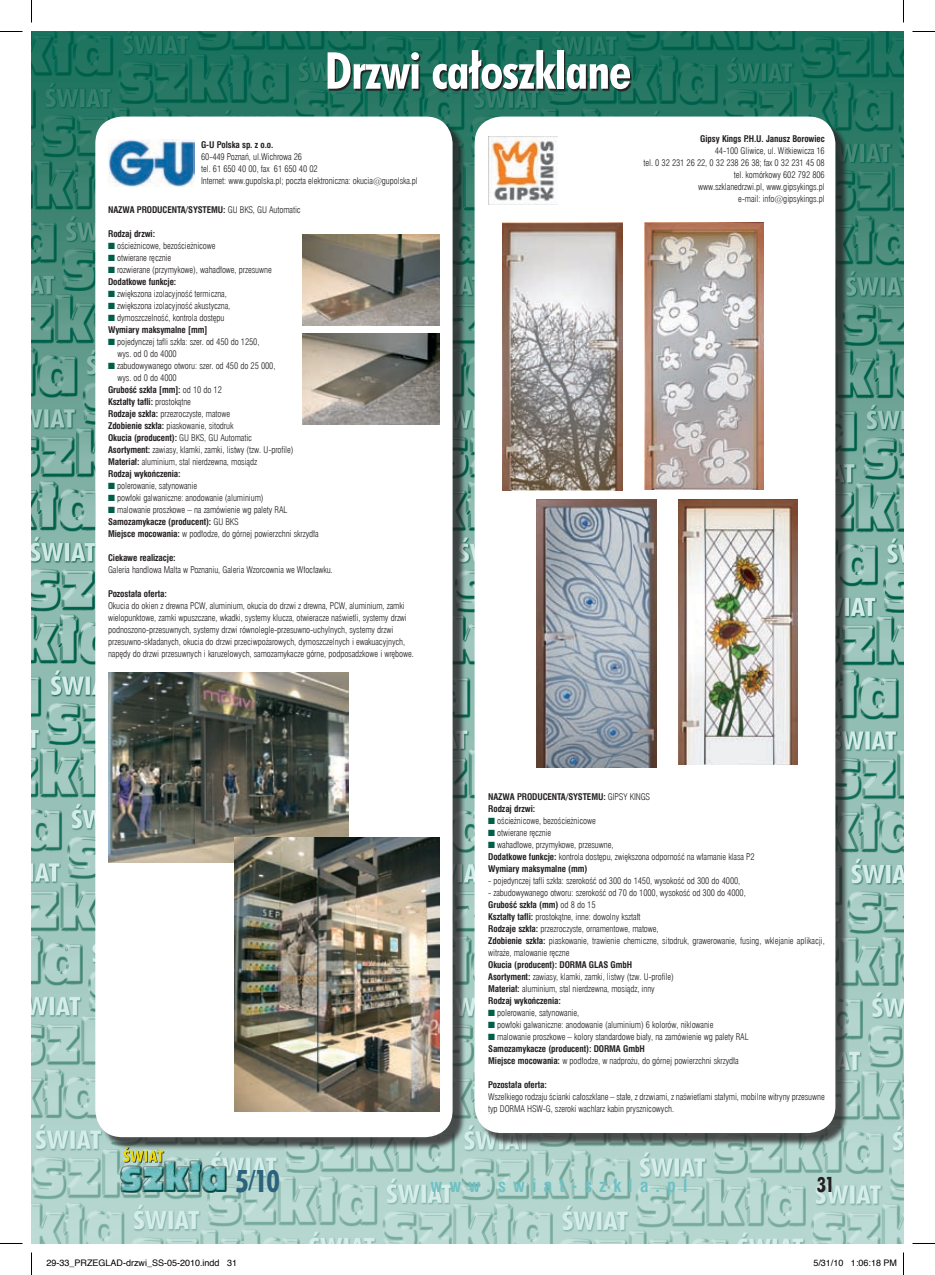
<style>
.page{position:relative;width:935px;height:1275px;background:#fff}
.page>*{position:absolute;margin:0;border:0;box-sizing:border-box;transform-origin:0 0}
.t1{font:51px "Futura Bd Cn EU Normal";letter-spacing:-.02em;color:#fff}
.t2{font:30.6px "Futura Bd Cn EU Normal";color:#2b637d}
.t3{font:21px "Futura Bd Cn EU Normal";color:#231f20}
.t4{font:700 18px "Swis 721 Cn EU";letter-spacing:.395em;color:#6fc0c3}
.t5{font:9px/12px "Swis 721 Lt Cn EU";letter-spacing:-.01em;color:#231f20}
.t6{font:700 9px/12px "Swis 721 Cn EU";letter-spacing:-.01em;color:#231f20}
.t7{font:9px "Helvetica";color:#000}
.s1{font-family:"Swis 721 Lt Cn EU";font-weight:400}
.s2{color:#005e48}
.s3{font-family:"Swis 721 Cn EU";font-weight:700}
.s4{font-size:25.2px}
</style>
<div class="page">
<img style="left:32px;top:32px;width:871px;height:1211px">
<img style="left:120px;top:1160px;width:107px;height:33px">
<svg style="left:123px;top:1158px;width:41px;height:4px"></svg>
<svg style="left:32px;top:52px;width:297px;height:129px;fill:#237562"></svg>
<svg style="left:329px;top:52px;width:574px;height:129px;fill:#237461"></svg>
<div style="left:478px;top:121px;width:377px;height:1033px;background:#231f20;opacity:.75"></div>
<div style="left:474px;top:117px;width:361px;height:1016px;background:#fff;border-radius:27px"></div>
<img style="left:489px;top:137px;width:68px;height:68px">
<div style="left:503px;top:223px;width:124px;height:268px;background:linear-gradient(to bottom,#fff,#fff)"></div>
<img style="left:503px;top:223px;width:119px;height:268px">
<div style="left:644px;top:223px;width:124px;height:268px;background:linear-gradient(to bottom,#fff,#fff)"></div>
<img style="left:644px;top:223px;width:119px;height:267px">
<div style="left:537px;top:500px;width:124px;height:268px;background:linear-gradient(to bottom,#fff,#fff)"></div>
<img style="left:537px;top:500px;width:119px;height:268px">
<div style="left:678px;top:500px;width:124px;height:268px;background:linear-gradient(to right,#fff,#fff)"></div>
<img style="left:678px;top:500px;width:119px;height:265px">
<div style="left:99px;top:121px;width:373px;height:1037px;background:#231f20;opacity:.75"></div>
<div style="left:95px;top:117px;width:357px;height:1020px;background:#fff;border-radius:27px"></div>
<img style="left:303px;top:234px;width:137px;height:91px">
<img style="left:303px;top:333px;width:137px;height:91px">
<img style="left:109px;top:672px;width:240px;height:191px">
<img style="left:235px;top:837px;width:205px;height:275px">
<img style="left:108px;top:140px;width:86px;height:47px">
<svg style="left:0;top:31px;width:22px;height:1px"></svg>
<svg style="left:912px;top:31px;width:23px;height:1px"></svg>
<svg style="left:0;top:1243px;width:22px;height:1px"></svg>
<svg style="left:912px;top:1243px;width:23px;height:1px"></svg>
<svg style="left:31px;top:0;width:1px;height:22px"></svg>
<svg style="left:31px;top:1252px;width:1px;height:23px"></svg>
<svg style="left:903px;top:0;width:1px;height:22px"></svg>
<svg style="left:903px;top:1252px;width:1px;height:23px"></svg>
<h1 class="t1" style="left:325px;top:39px;width:308px">Drzwi całoszklane</h1>
<p class="t6" style="left:201px;top:139px;width:74px">G-U Polska sp. z o.o.</p>
<p class="t5" style="left:201px;top:151px;width:218px">60-449 Poznań, ul.Wichrowa 26<br>tel. 61 650 40 00, fax 61 650 40 02<br>Internet: www.gupolska.pl; poczta elektroniczna: okucia@gupolska.pl</p>
<p class="t6" style="left:108px;top:204px;width:194px">NAZWA PRODUCENTA/SYSTEMU: <span class="s1">GU BKS, GU Automatic</span></p>
<p class="t6" style="left:108px;top:228px;width:49px">Rodzaj drzwi:</p>
<p class="t5" style="left:108px;top:239px;width:109px"><span class="s2">■</span> ościeżnicowe, bezościeżnicowe</p>
<p class="t5" style="left:108px;top:251px;width:65px"><span class="s2">■</span> otwierane ręcznie</p>
<p class="t5" style="left:108px;top:263px;width:165px"><span class="s2">■</span> rozwierane (przymykowe), wahadłowe, przesuwne</p>
<p class="t6" style="left:108px;top:276px;width:70px">Dodatkowe funkcje:</p>
<p class="t5" style="left:108px;top:287px;width:120px"><span class="s2">■</span> zwiększona izolacyjność termiczna,</p>
<p class="t5" style="left:108px;top:299px;width:124px"><span class="s2">■</span> zwiększona izolacyjność akustyczna,</p>
<p class="t5" style="left:108px;top:311px;width:118px"><span class="s2">■</span> dymoszczelność, kontrola dostępu</p>
<p class="t6" style="left:108px;top:324px;width:101px">Wymiary maksymalne [mm]</p>
<p class="t5" style="left:117px;top:335px;width:144px;text-indent:-9px"><span class="s2">■</span> pojedynczej tafli szkła: szer. od 450 do 1250, wys. od 0 do 4000</p>
<p class="t5" style="left:117px;top:359px;width:160px;text-indent:-9px"><span class="s2">■</span> zabudowywanego otworu: szer. od 450 do 25 000, wys. od 0 do 4000</p>
<p class="t6" style="left:108px;top:384px;width:115px">Grubość szkła [mm]: <span class="s1">od 10 do 12<br></span>Kształty tafli: <span class="s1">prostokątne</span></p>
<p class="t5" style="left:108px;top:407px;width:127px"><span class="s3">Rodzaje szkła:</span> przezroczyste, matowe<br><span class="s3">Zdobienie szkła:</span> piaskowanie, sitodruk</p>
<p class="t6" style="left:108px;top:432px;width:145px">Okucia (producent): <span class="s1">GU BKS, GU Automatic</span></p>
<p class="t5" style="left:108px;top:443px;width:187px"><span class="s3">Asortyment:</span> zawiasy, klamki, zamki, listwy (tzw. U-profile)<br><span class="s3">Materiał:</span> aluminium, stal nierdzewna, mosiądz</p>
<p class="t6" style="left:108px;top:468px;width:74px">Rodzaj wykończenia:</p>
<p class="t5" style="left:108px;top:479px;width:91px"><span class="s2">■</span> polerowanie, satynowanie</p>
<p class="t5" style="left:108px;top:491px;width:157px"><span class="s2">■</span> powłoki galwaniczne: anodowanie (aluminium)</p>
<p class="t5" style="left:108px;top:503px;width:181px"><span class="s2">■</span> malowanie proszkowe – na zamówienie wg palety RAL</p>
<p class="t6" style="left:108px;top:516px;width:132px">Samozamykacze (producent): <span class="s1">GU BKS</span></p>
<p class="t5" style="left:108px;top:527px;width:212px"><span class="s3">Miejsce mocowania:</span> w podłodze, do górnej powierzchni skrzydła</p>
<p class="t6" style="left:108px;top:552px;width:69px">Ciekawe realizacje:</p>
<p class="t5" style="left:108px;top:563px;width:226px">Galeria handlowa Malta w Poznaniu, Galeria Wzorcownia we Włocławku.</p>
<p class="t6" style="left:108px;top:588px;width:60px">Pozostała oferta:</p>
<p class="t5" style="left:108px;top:599px;width:307px">Okucia do okien z drewna PCW, aluminium, okucia do drzwi z drewna, PCW, aluminium, zamki wielopunktowe, zamki wpuszczane, wkadki, systemy klucza, otwieracze naświetli, systemy drzwi podnoszono-przesuwnych, systemy drzwi równolegle-przesuwno-uchylnych, systemy drzwi przesuwno-składanych, okucia do drzwi przeciwpożarowych, dymoszczelnych i ewakuacyjnych, napędy do drzwi przesuwnych i karuzelowych, samozamykacze górne, podposadzkowe i wrębowe.</p>
<p class="t6" style="left:700px;top:134px;width:126px">Gipsy Kings P.H.U. Janusz Borowiec</p>
<p class="t5" style="left:643px;top:145px;width:183px;text-align:right">44-100 Gliwice, ul. Witkiewicza 16<br>tel. 0 32 231 26 22, 0 32 238 26 38; fax 0 32 231 45 08 tel. komórkowy 602 792 806<br>www.szklanedrzwi.pl, www.gipsykings.pl<br>e-mail: info@gipsykings.pl</p>
<p class="t6" style="left:488px;top:791px;width:163px">NAZWA PRODUCENTA/SYSTEMU: <span class="s1">GIPSY KINGS<br></span>Rodzaj drzwi:</p>
<p class="t5" style="left:488px;top:814px;width:109px"><span class="s2">■</span> ościeżnicowe, bezościeżnicowe</p>
<p class="t5" style="left:488px;top:826px;width:65px"><span class="s2">■</span> otwierane ręcznie</p>
<p class="t5" style="left:488px;top:838px;width:268px"><span class="s2">■</span> wahadłowe, przymykowe, przesuwne,<br><span class="s3">Dodatkowe funkcje:</span> kontrola dostępu, zwiększona odporność na włamanie klasa P2</p>
<p class="t6" style="left:488px;top:863px;width:101px">Wymiary maksymalne (mm)</p>
<p class="t5" style="left:488px;top:874px;width:254px">- pojedynczej tafli szkła: szerokość od 300 do 1450, wysokość od 300 do 4000,</p>
<p class="t5" style="left:488px;top:886px;width:259px">- zabudowywanego otworu: szerokość od 70 do 1000, wysokość od 300 do 4000,</p>
<p class="t6" style="left:488px;top:899px;width:109px">Grubość szkła (mm) <span class="s1">od 8 do 15</span></p>
<p class="t5" style="left:488px;top:910px;width:338px"><span class="s3">Kształty tafli:</span> prostokątne, inne: dowolny kształt<br><span class="s3">Rodzaje szkła:</span> przezroczyste, ornamentowe, matowe,<br><span class="s3">Zdobienie szkła:</span> piaskowanie, trawienie chemiczne, sitodruk, grawerowanie, fusing, wklejanie aplikacji, witraże, malowanie ręczne</p>
<p class="t6" style="left:488px;top:959px;width:145px">Okucia (producent): DORMA GLAS GmbH</p>
<p class="t5" style="left:488px;top:970px;width:187px"><span class="s3">Asortyment:</span> zawiasy, klamki, zamki, listwy (tzw. U-profile)<br><span class="s3">Materiał:</span> aluminium, stal nierdzewna, mosiądz, inny</p>
<p class="t6" style="left:488px;top:995px;width:74px">Rodzaj wykończenia:</p>
<p class="t5" style="left:488px;top:1006px;width:93px"><span class="s2">■</span> polerowanie, satynowanie,</p>
<p class="t5" style="left:488px;top:1018px;width:227px"><span class="s2">■</span> powłoki galwaniczne: anodowanie (aluminium) 6 kolorów, niklowanie</p>
<p class="t5" style="left:488px;top:1030px;width:262px"><span class="s2">■</span> malowanie proszkowe – kolory standardowe biały, na zamówienie wg palety RAL</p>
<p class="t6" style="left:488px;top:1043px;width:158px">Samozamykacze (producent): DORMA GmbH</p>
<p class="t5" style="left:488px;top:1054px;width:252px"><span class="s3">Miejsce mocowania:</span> w podłodze, w nadprożu, do górnej powierzchni skrzydła</p>
<p class="t6" style="left:488px;top:1079px;width:60px">Pozostała oferta:</p>
<p class="t5" style="left:488px;top:1090px;width:338px">Wszelkiego rodzaju ścianki całoszklane – stałe, z drzwiami, z naświetlami stałymi, mobilne witryny przesuwne typ DORMA HSW-G, szeroki wachlarz kabin prysznicowych.</p>
<h2 class="t2" style="left:235px;top:1162px;width:46px">5<span class="s4">/</span>10</h2>
<h3 class="t4" style="left:430px;top:1174px;width:258px">www.swiat-szkla.pl</h3>
<h3 class="t3" style="left:817px;top:1171px;width:19px">31</h3>
<p class="t7" style="left:46px;top:1256px;width:192px">29-33_PRZEGLAD-drzwi_SS-05-2010.indd 31</p>
<p class="t7" style="left:813px;top:1256px;width:85px">5/31/10 1:06:18 PM</p>
</div>
